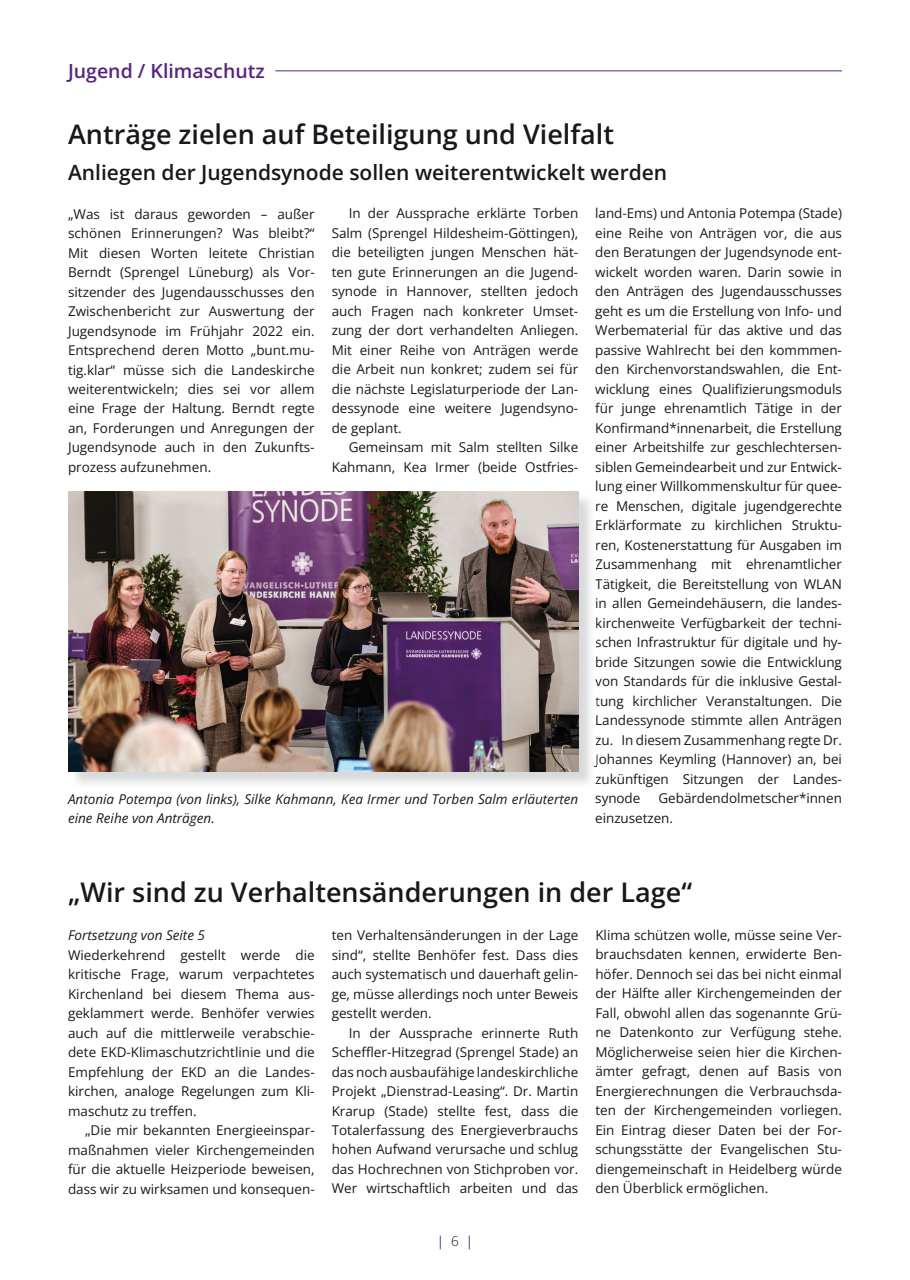
<style>
.page{position:relative;width:910px;height:1280px;background:#fff}
.page>*{position:absolute;margin:0;border:0;box-sizing:border-box;transform-origin:0 0}
.t1{font:600 27px "Open Sans";color:#1a171c}
.t2{font:600 21px "Open Sans";color:#1a171c}
.t3{font:600 19.5px "Open Sans";color:#572381}
.t4{font:13.5px/19.5px "Open Sans";color:#1a171c;text-align:justify}
.t5{font:italic 13.5px/19.5px "Open Sans";color:#1a171c}
.t6{font:13.5px "Open Sans";color:#572381}
.s1{font-weight:300;color:#1a171c}
</style>
<div class="page">
<hr style="left:275px;top:70px;width:567px;height:1px;background:#572381">
<img style="left:70px;top:493px;width:526px;height:291px">
<svg style="left:595px;top:579px;width:1px;height:13px"></svg>
<svg style="left:595px;top:696px;width:1px;height:13px"></svg>
<svg style="left:594px;top:754px;width:2px;height:14px"></svg>
<img style="left:68px;top:491px;width:510px;height:280px">
<h3 class="t3" style="left:68px;top:58px;width:198px">Jugend / Klimaschutz</h3>
<h1 class="t1" style="left:68px;top:115px;width:548px">Anträge zielen auf Beteiligung und Vielfalt</h1>
<h2 class="t2" style="left:68px;top:158px;width:601px">Anliegen der Jugendsynode sollen weiterentwickelt werden</h2>
<p class="t4" style="left:68px;top:204px;width:248px">„Was ist daraus geworden – außer schönen Erinnerungen? Was bleibt?“ Mit diesen Worten leitete Christian Berndt (Sprengel Lüneburg) als Vor&shy;sitzender des Jugendausschusses den Zwischenbericht zur Auswertung der Jugendsynode im Frühjahr 2022 ein.<br>Entsprechend deren Motto „bunt.mu&shy;tig.klar“ müsse sich die Landeskirche weiterentwickeln; dies sei vor allem eine Frage der Haltung. Berndt regte an, Forderungen und Anregungen der Jugendsynode auch in den Zukunfts&shy;prozess aufzunehmen.</p>
<p class="t4" style="left:332px;top:203px;width:248px;text-indent:17px">In der Aussprache erklärte Torben Salm (Sprengel Hildesheim-Göttingen), die beteiligten jungen Menschen hät&shy;ten gute Erinnerungen an die Jugend&shy;synode in Hannover, stellten jedoch auch Fragen nach konkreter Umset&shy;zung der dort verhandelten Anliegen.<br>Mit einer Reihe von Anträgen werde die Arbeit nun konkret; zudem sei für die nächste Legislaturperiode der Lan&shy;dessynode eine weitere Jugendsyno&shy;de geplant.</p>
<p class="t4" style="left:332px;top:437px;width:248px;text-align:right">Gemeinsam mit Salm stellten Silke<br>Kahmann, Kea Irmer (beide Ostfries-</p>
<p class="t5" style="left:68px;top:788px;width:512px">Antonia Potempa (von links), Silke Kahmann, Kea Irmer und Torben Salm erläuterten eine Reihe von Anträgen.</p>
<p class="t4" style="left:595px;top:203px;width:248px">land-Ems) und Antonia Potempa (Stade) eine Reihe von Anträgen vor, die aus den Beratungen der Jugendsynode ent&shy;wickelt worden waren. Darin sowie in den Anträgen des Jugendausschusses geht es um die Erstellung von Info- und Werbematerial für das aktive und das passive Wahlrecht bei den kommmen&shy;den Kirchenvorstandswahlen, die Ent&shy;wicklung eines Qualifizierungsmoduls für junge ehrenamtlich Tätige in der Konfirmand*innenarbeit, die Erstellung einer Arbeitshilfe zur geschlechtersen&shy;siblen Gemeindearbeit und zur Entwick&shy;lung einer Willkommenskultur für quee&shy;re Menschen, digitale jugendgerechte Erklärformate zu kirchlichen Struktu&shy;ren, Kostenerstattung für Ausgaben im Zusammenhang mit ehrenamtlicher Tätigkeit, die Bereitstellung von WLAN in allen Gemeindehäusern, die landes&shy;kirchenweite Verfügbarkeit der techni&shy;schen Infrastruktur für digitale und hy&shy;bride Sitzungen sowie die Entwicklung von Standards für die inklusive Gestal&shy;tung kirchlicher Veranstaltungen. Die Landessynode stimmte allen Anträgen zu. In diesem Zusammenhang regte Dr.<br>Johannes Keymling (Hannover) an, bei zukünftigen Sitzungen der Landes&shy;synode</p>
<p class="t4" style="left:595px;top:788px;width:248px;text-indent:63px">Gebärdendolmetscher*innen einzusetzen.</p>
<h1 class="t1" style="left:68px;top:873px;width:625px">„Wir sind zu Verhaltensänderungen in der Lage“</h1>
<p class="t5" style="left:68px;top:925px;width:139px">Fortsetzung von Seite 5</p>
<p class="t4" style="left:68px;top:945px;width:248px">Wiederkehrend gestellt werde die kritische Frage, warum verpachtetes Kirchenland bei diesem Thema aus&shy;geklammert werde. Benhöfer verwies auch auf die mittlerweile verabschie&shy;dete EKD-Klimaschutzrichtlinie und die Empfehlung der EKD an die Landes&shy;kirchen, analoge Regelungen zum Kli&shy;maschutz zu treffen.</p>
<p class="t4" style="left:68px;top:1120px;width:248px;text-indent:17px">„Die mir bekannten Energieeinspar&shy;maßnahmen vieler Kirchengemeinden für die aktuelle Heizperiode beweisen, dass wir zu wirksamen und konsequen-</p>
<p class="t4" style="left:332px;top:925px;width:248px">ten Verhaltensänderungen in der Lage sind“, stellte Benhöfer fest. Dass dies auch systematisch und dauerhaft gelin&shy;ge, müsse allerdings noch unter Beweis gestellt werden.</p>
<p class="t4" style="left:332px;top:1022px;width:248px;text-indent:17px">In der Aussprache erinnerte Ruth Scheffler-Hitzegrad (Sprengel Stade) an das noch ausbaufähige landeskirchliche Projekt „Dienstrad-Leasing“. Dr. Martin Krarup (Stade) stellte fest, dass die Totalerfassung des Energieverbrauchs hohen Aufwand verursache und schlug das Hochrechnen von Stichproben vor.<br>Wer wirtschaftlich arbeiten und das</p>
<p class="t6" style="left:437px;top:1231px;width:38px">| <span class="s1">6</span> |</p>
<p class="t4" style="left:595px;top:925px;width:248px">Klima schützen wolle, müsse seine Ver&shy;brauchsdaten kennen, erwiderte Ben&shy;höfer. Dennoch sei das bei nicht einmal der Hälfte aller Kirchengemeinden der Fall, obwohl allen das sogenannte Grü&shy;ne Datenkonto zur Verfügung stehe.<br>Möglicherweise seien hier die Kirchen&shy;ämter gefragt, denen auf Basis von Energierechnungen die Verbrauchsda&shy;ten der Kirchengemeinden vorliegen.<br>Ein Eintrag dieser Daten bei der For&shy;schungsstätte der Evangelischen Stu&shy;diengemeinschaft in Heidelberg würde den Überblick ermöglichen.</p>
</div>
